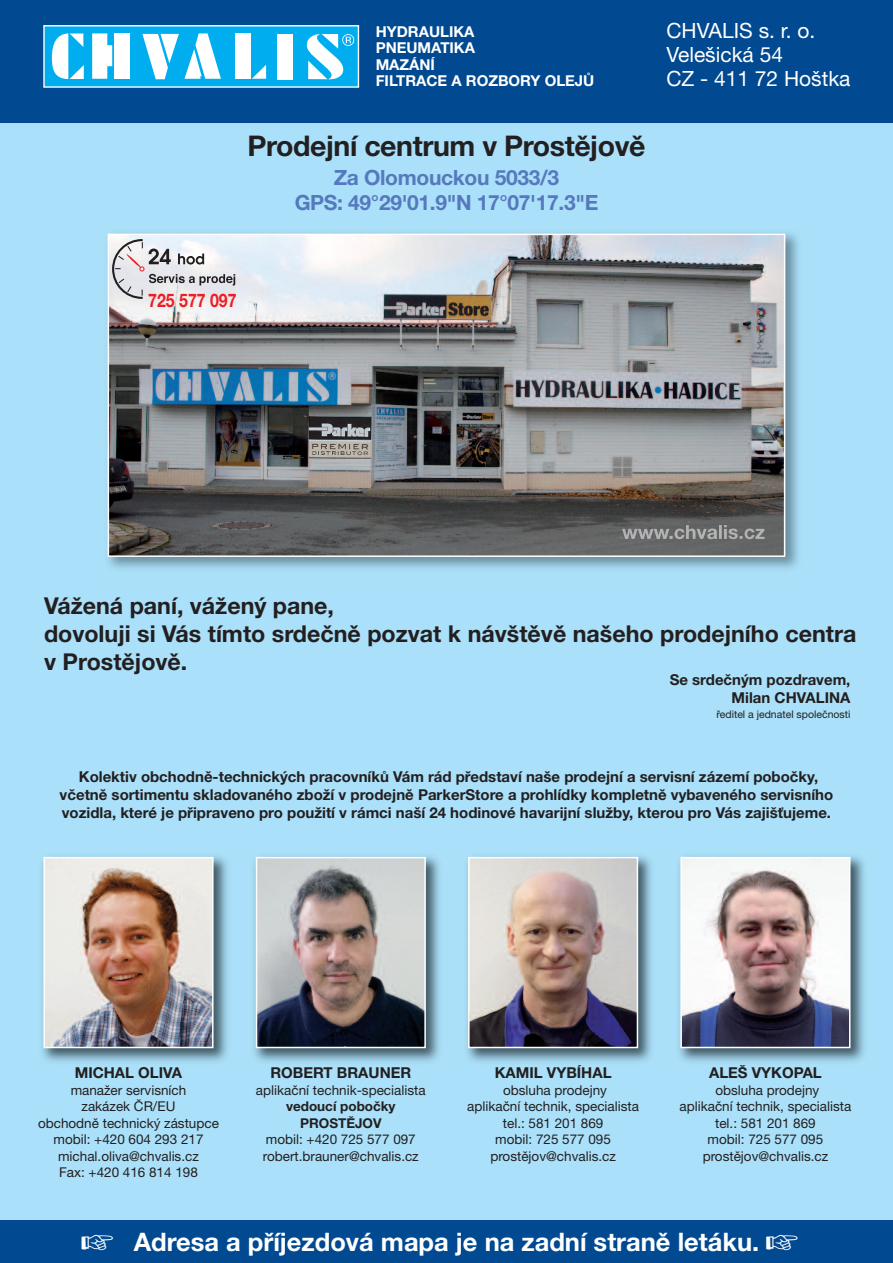
<style>
.page{position:relative;width:893px;height:1263px;background:#aae0f9}
.page>*{position:absolute;margin:0;border:0;box-sizing:border-box;transform-origin:0 0}
.t1{font:700 28.5px "Helvetica Neue CE";letter-spacing:-.015em;color:#231f20}
.t2{font:700 25.5px "Helvetica Neue CE";color:#fff}
.t3{font:700 23.25px/27.9px "Helvetica Neue CE";color:#231f20}
.t4{font:700 21px/25.2px "Helvetica Neue CE";letter-spacing:-.015em;color:#5679bd;text-align:center}
.t5{font:21px/24px "Helvetica Neue CE";color:#fff}
.t6{font:700 18.75px "Helvetica Neue CE";color:#ee1d23;scale:.85 1}
.t7{font:700 15px/18px "Helvetica Neue CE";color:#231f20;text-align:right}
.t8{font:700 15px/16.5px "Helvetica Neue CE";color:#fff}
.t9{font:13.5px/16.5px "Helvetica Neue CE";color:#231f20;text-align:center}
.t10{font:700 13.5px/16.5px "Helvetica Neue CE";color:#231f20;text-align:center}
.t11{font:10.5px "Helvetica Neue CE";color:#231f20}
</style>
<div class="page">
<div style="left:0;top:1220px;width:893px;height:43px;background:#014990"></div>
<img style="left:107px;top:233px;width:691px;height:336px">
<img style="left:111px;top:237px;width:671px;height:317px">
<div style="left:108px;top:234px;width:677px;height:323px;border:2px solid #fff"></div>
<img style="left:622px;top:525px;width:143px;height:14px">
<div style="left:0;top:0;width:893px;height:123px;background:#014990"></div>
<div style="left:44px;top:26px;width:314px;height:61px;background:#00aeef"></div>
<div style="left:43px;top:25px;width:316px;height:63px;border:1px solid #fff"></div>
<svg style="left:252px;top:65px;width:14px;height:14px"></svg>
<svg style="left:52px;top:33px;width:32px;height:46px"></svg>
<div style="left:235px;top:33px;width:15px;height:46px;background:#fff"></div>
<div style="left:277px;top:34px;width:15px;height:45px;background:#fff"></div>
<svg style="left:142px;top:33px;width:79px;height:46px"></svg>
<div style="left:115px;top:33px;width:15px;height:46px;background:#fff"></div>
<svg style="left:92px;top:33px;width:20px;height:46px"></svg>
<svg style="left:306px;top:34px;width:48px;height:46px"></svg>
<img style="left:254px;top:856px;width:186px;height:206px">
<img style="left:259px;top:860px;width:164px;height:185px">
<div style="left:256px;top:857px;width:170px;height:191px;border:2px solid #fff"></div>
<img style="left:42px;top:856px;width:186px;height:206px">
<img style="left:46px;top:860px;width:165px;height:185px">
<div style="left:43px;top:857px;width:171px;height:191px;border:2px solid #fff"></div>
<img style="left:467px;top:856px;width:185px;height:206px">
<img style="left:471px;top:860px;width:164px;height:185px">
<div style="left:468px;top:857px;width:170px;height:191px;border:2px solid #fff"></div>
<img style="left:679px;top:856px;width:186px;height:206px">
<img style="left:683px;top:860px;width:164px;height:185px">
<div style="left:680px;top:857px;width:170px;height:191px;border:2px solid #fff"></div>
<svg style="left:112px;top:239px;width:123px;height:60px;background:#d3d3d6"></svg>
<p class="t8" style="left:376px;top:25px;width:220px">HYDRAULIKA<br>PNEUMATIKA<br>MAZÁNÍ<br>FILTRACE A ROZBORY OLEJŮ</p>
<h1 class="t1" style="left:247px;top:136px;width:399px">Prodejní centrum v Prostějově</h1>
<h3 class="t4" style="left:295px;top:167px;width:305px">Za Olomouckou 5033/3<br>GPS: 49°29'01.9"N 17°07'17.3"E</h3>
<h3 class="t5" style="left:666px;top:21px;width:186px">CHVALIS s. r. o.<br>Velešická 54<br>CZ - 411 72 Hoštka</h3>
<h3 class="t6" style="left:148px;top:293px;width:105px">725 577 097</h3>
<h3 class="t3" style="left:44px;top:594px;width:814px">Vážená paní, vážený pane,<br>dovoluji si Vás tímto srdečně pozvat k návštěvě našeho prodejního centra v Prostějově.</h3>
<p class="t7" style="left:670px;top:672px;width:182px">Se srdečným pozdravem,<br>Milan CHVALINA</p>
<p class="t11" style="left:716px;top:711px;width:135px">ředitel a jednatel společnosti</p>
<p class="t7" style="left:60px;top:769px;width:775px;text-align:center">Kolektiv obchodně-technických pracovníků Vám rád představí naše prodejní a servisní zázemí pobočky, včetně sortimentu skladovaného zboží v prodejně ParkerStore a prohlídky kompletně vybaveného servisního vozidla, které je připraveno pro použití v rámci naší 24 hodinové havarijní služby, kterou pro Vás zajišťujeme.</p>
<p class="t7" style="left:75px;top:1065px;width:109px">MICHAL OLIVA</p>
<p class="t9" style="left:38px;top:1083px;width:182px">manažer servisních<br>zakázek ČR/EU<br>obchodně technický zástupce mobil: +420 604 293 217 michal.oliva@chvalis.cz<br>Fax: +420 416 814 198</p>
<p class="t7" style="left:270px;top:1065px;width:142px">ROBERT BRAUNER</p>
<p class="t9" style="left:256px;top:1083px;width:171px">aplikační technik-specialista</p>
<p class="t10" style="left:286px;top:1099px;width:111px">vedoucí pobočky<br>PROSTĚJOV</p>
<p class="t9" style="left:263px;top:1132px;width:157px;text-align:left">mobil: +420 725 577 097 robert.brauner@chvalis.cz</p>
<p class="t7" style="left:495px;top:1065px;width:118px">KAMIL VYBÍHAL</p>
<p class="t9" style="left:467px;top:1083px;width:173px">obsluha prodejny<br>aplikační technik, specialista tel.: 581 201 869<br>mobil: 725 577 095 prostějov@chvalis.cz</p>
<p class="t7" style="left:709px;top:1065px;width:114px">ALEŠ VYKOPAL</p>
<p class="t9" style="left:679px;top:1083px;width:173px">obsluha prodejny<br>aplikační technik, specialista tel.: 581 201 869<br>mobil: 725 577 095 prostějov@chvalis.cz</p>
<h2 class="t2" style="left:81px;top:1232px;width:720px">☞ Adresa a příjezdová mapa je na zadní straně letáku. ☞</h2>
</div>
